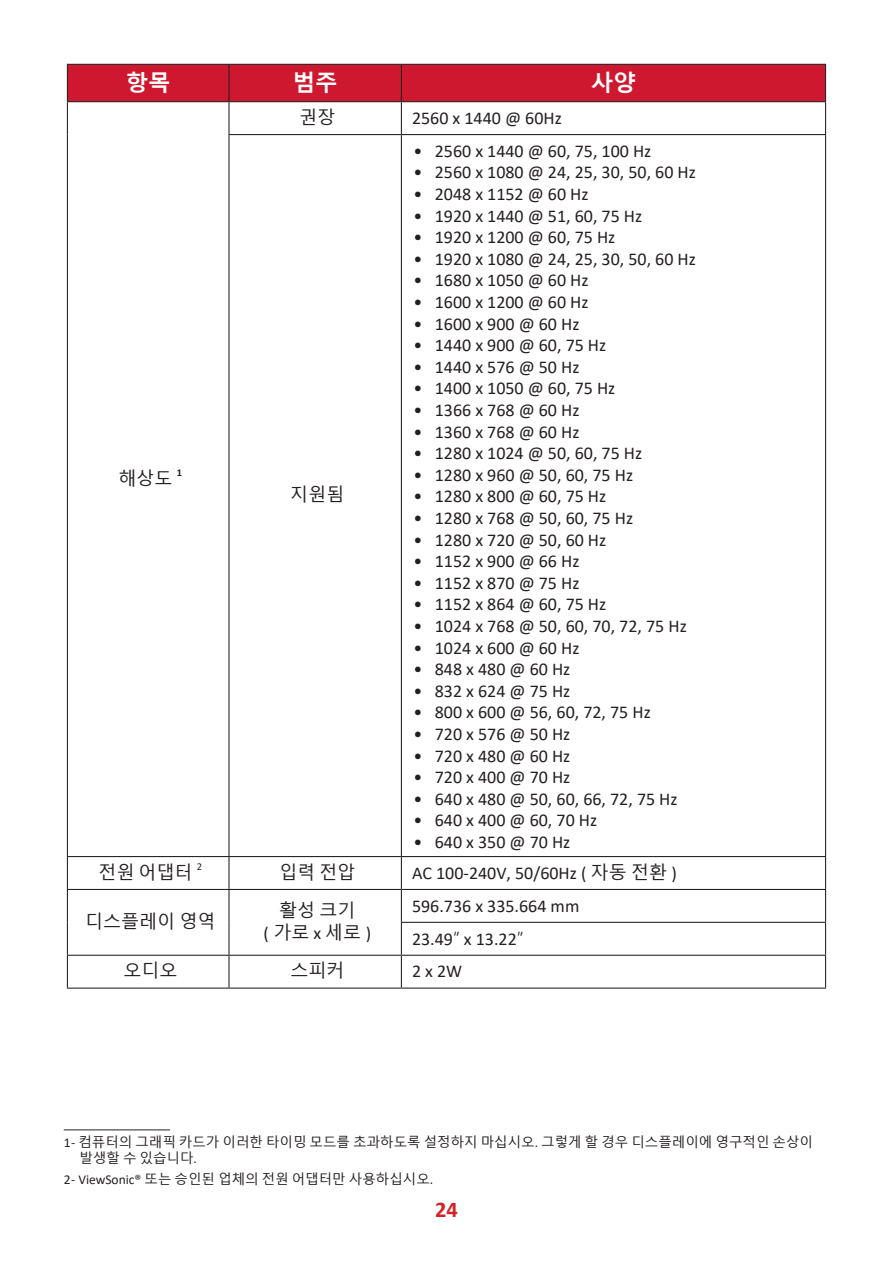
<style>
.page{position:relative;width:893px;height:1263px;background:#fff}
.page>*{position:absolute;margin:0;border:0;box-sizing:border-box;transform-origin:0 0}
.t1{font:700 22.5px "Malgun Gothic";color:#fff}
.t2{font:700 22.5px "Calibri";color:#d1232a}
.t3{font:18px/32.8px "Calibri";color:#231f20}
.t4{font:18px/21.6px "Malgun Gothic";color:#231f20;text-align:center}
.t5{font:13.5px/16.2px "Malgun Gothic";color:#231f20}
.t6{font:700 10.5px "Calibri";color:#231f20}
.t7{font:10.5px "Calibri";color:#231f20}
.s1{font-family:"Malgun Gothic"}
.s2{font-family:"Calibri"}
</style>
<div class="page">
<div style="left:68px;top:65px;width:757px;height:36px;background:#ce182f"></div>
<hr style="left:67px;top:64px;width:162px;height:1px;background:#231f20">
<hr style="left:67px;top:65px;width:1px;height:36px;background:#231f20">
<hr style="left:229px;top:64px;width:172px;height:1px;background:#231f20">
<hr style="left:228px;top:65px;width:2px;height:36px;background:#231f20">
<hr style="left:401px;top:64px;width:425px;height:1px;background:#231f20">
<hr style="left:401px;top:65px;width:1px;height:36px;background:#231f20">
<hr style="left:825px;top:65px;width:1px;height:36px;background:#231f20">
<hr style="left:67px;top:101px;width:162px;height:1px;background:#231f20">
<hr style="left:67px;top:102px;width:1px;height:33px;background:#231f20">
<hr style="left:229px;top:101px;width:172px;height:1px;background:#231f20">
<hr style="left:228px;top:102px;width:2px;height:32px;background:#231f20">
<hr style="left:401px;top:101px;width:425px;height:1px;background:#231f20">
<hr style="left:401px;top:102px;width:1px;height:32px;background:#231f20">
<hr style="left:825px;top:102px;width:1px;height:32px;background:#231f20">
<hr style="left:67px;top:135px;width:1px;height:721px;background:#231f20">
<hr style="left:228px;top:134px;width:173px;height:1px;background:#231f20">
<hr style="left:228px;top:135px;width:2px;height:721px;background:#231f20">
<hr style="left:67px;top:856px;width:162px;height:1px;background:#231f20">
<hr style="left:67px;top:857px;width:1px;height:32px;background:#231f20">
<hr style="left:229px;top:856px;width:172px;height:1px;background:#231f20">
<hr style="left:228px;top:857px;width:2px;height:32px;background:#231f20">
<hr style="left:401px;top:857px;width:1px;height:32px;background:#231f20">
<hr style="left:825px;top:857px;width:1px;height:32px;background:#231f20">
<hr style="left:67px;top:889px;width:162px;height:1px;background:#231f20">
<hr style="left:67px;top:890px;width:1px;height:32px;background:#231f20">
<hr style="left:229px;top:889px;width:172px;height:1px;background:#231f20">
<hr style="left:228px;top:890px;width:2px;height:32px;background:#231f20">
<hr style="left:401px;top:889px;width:425px;height:1px;background:#231f20">
<hr style="left:401px;top:890px;width:1px;height:32px;background:#231f20">
<hr style="left:825px;top:890px;width:1px;height:32px;background:#231f20">
<hr style="left:67px;top:922px;width:1px;height:33px;background:#231f20">
<hr style="left:228px;top:922px;width:2px;height:33px;background:#231f20">
<hr style="left:401px;top:922px;width:425px;height:1px;background:#231f20">
<hr style="left:401px;top:923px;width:1px;height:32px;background:#231f20">
<hr style="left:825px;top:923px;width:1px;height:32px;background:#231f20">
<hr style="left:67px;top:955px;width:162px;height:1px;background:#231f20">
<hr style="left:67px;top:956px;width:1px;height:31px;background:#231f20">
<hr style="left:229px;top:955px;width:172px;height:1px;background:#231f20">
<hr style="left:228px;top:956px;width:2px;height:31px;background:#231f20">
<hr style="left:401px;top:955px;width:425px;height:1px;background:#231f20">
<hr style="left:401px;top:956px;width:1px;height:31px;background:#231f20">
<hr style="left:825px;top:956px;width:1px;height:31px;background:#231f20">
<hr style="left:67px;top:987px;width:162px;height:2px;background:#231f20">
<hr style="left:229px;top:987px;width:172px;height:2px;background:#231f20">
<hr style="left:401px;top:987px;width:425px;height:2px;background:#231f20">
<hr style="left:401px;top:134px;width:425px;height:1px;background:#231f20">
<hr style="left:401px;top:135px;width:1px;height:721px;background:#231f20">
<hr style="left:825px;top:135px;width:1px;height:721px;background:#231f20">
<hr style="left:401px;top:856px;width:425px;height:1px;background:#231f20">
<hr style="left:64px;top:1129px;width:106px;height:1px;background:#231f20">
<p class="t1" style="left:126px;top:69px;width:46px">항목</p>
<p class="t1" style="left:293px;top:69px;width:46px">범주</p>
<p class="t1" style="left:591px;top:69px;width:46px">사양</p>
<p class="t4" style="left:118px;top:468px;width:55px">해상도</p>
<p class="t6" style="left:177px;top:465px;width:7px">1</p>
<p class="t4" style="left:299px;top:107px;width:37px">권장</p>
<p class="t3" style="left:412px;top:101px;width:151px">2560 x 1440 @ 60Hz</p>
<p class="t4" style="left:290px;top:484px;width:55px">지원됨</p>
<p class="t3" style="left:413px;top:134px;width:239px">• 2560 x 1440 @ 60, 75, 100 Hz</p>
<p class="t3" style="left:413px;top:156px;width:284px">• 2560 x 1080 @ 24, 25, 30, 50, 60 Hz</p>
<p class="t3" style="left:413px;top:177px;width:177px">• 2048 x 1152 @ 60 Hz</p>
<p class="t3" style="left:413px;top:199px;width:230px">• 1920 x 1440 @ 51, 60, 75 Hz</p>
<p class="t3" style="left:413px;top:220px;width:203px">• 1920 x 1200 @ 60, 75 Hz</p>
<p class="t3" style="left:413px;top:242px;width:284px">• 1920 x 1080 @ 24, 25, 30, 50, 60 Hz</p>
<p class="t3" style="left:413px;top:264px;width:177px">• 1680 x 1050 @ 60 Hz</p>
<p class="t3" style="left:413px;top:285px;width:177px">• 1600 x 1200 @ 60 Hz</p>
<p class="t3" style="left:413px;top:307px;width:167px">• 1600 x 900 @ 60 Hz</p>
<p class="t3" style="left:413px;top:328px;width:194px">• 1440 x 900 @ 60, 75 Hz</p>
<p class="t3" style="left:413px;top:350px;width:167px">• 1440 x 576 @ 50 Hz</p>
<p class="t3" style="left:413px;top:372px;width:203px">• 1400 x 1050 @ 60, 75 Hz</p>
<p class="t3" style="left:413px;top:393px;width:167px">• 1366 x 768 @ 60 Hz</p>
<p class="t3" style="left:413px;top:415px;width:167px">• 1360 x 768 @ 60 Hz</p>
<p class="t3" style="left:413px;top:436px;width:230px">• 1280 x 1024 @ 50, 60, 75 Hz</p>
<p class="t3" style="left:413px;top:458px;width:221px">• 1280 x 960 @ 50, 60, 75 Hz</p>
<p class="t3" style="left:413px;top:480px;width:194px">• 1280 x 800 @ 60, 75 Hz</p>
<p class="t3" style="left:413px;top:501px;width:221px">• 1280 x 768 @ 50, 60, 75 Hz</p>
<p class="t3" style="left:413px;top:523px;width:194px">• 1280 x 720 @ 50, 60 Hz</p>
<p class="t3" style="left:413px;top:544px;width:167px">• 1152 x 900 @ 66 Hz</p>
<p class="t3" style="left:413px;top:566px;width:167px">• 1152 x 870 @ 75 Hz</p>
<p class="t3" style="left:413px;top:588px;width:194px">• 1152 x 864 @ 60, 75 Hz</p>
<p class="t3" style="left:413px;top:609px;width:275px">• 1024 x 768 @ 50, 60, 70, 72, 75 Hz</p>
<p class="t3" style="left:413px;top:631px;width:167px">• 1024 x 600 @ 60 Hz</p>
<p class="t3" style="left:413px;top:652px;width:158px">• 848 x 480 @ 60 Hz</p>
<p class="t3" style="left:413px;top:674px;width:158px">• 832 x 624 @ 75 Hz</p>
<p class="t3" style="left:413px;top:696px;width:239px">• 800 x 600 @ 56, 60, 72, 75 Hz</p>
<p class="t3" style="left:413px;top:717px;width:158px">• 720 x 576 @ 50 Hz</p>
<p class="t3" style="left:413px;top:739px;width:158px">• 720 x 480 @ 60 Hz</p>
<p class="t3" style="left:413px;top:760px;width:158px">• 720 x 400 @ 70 Hz</p>
<p class="t3" style="left:413px;top:782px;width:266px">• 640 x 480 @ 50, 60, 66, 72, 75 Hz</p>
<p class="t3" style="left:413px;top:804px;width:185px">• 640 x 400 @ 60, 70 Hz</p>
<p class="t3" style="left:413px;top:825px;width:158px">• 640 x 350 @ 70 Hz</p>
<p class="t4" style="left:98px;top:862px;width:96px">전원 어댑터</p>
<p class="t7" style="left:197px;top:859px;width:7px">2</p>
<p class="t4" style="left:279px;top:862px;width:78px">입력 전압</p>
<p class="t3" style="left:412px;top:856px;width:266px">AC 100-240V, 50/60Hz ( <span class="s1">자동 전환</span> )</p>
<p class="t4" style="left:85px;top:911px;width:132px">디스플레이 영역</p>
<p class="t4" style="left:263px;top:900px;width:109px">활성 크기<br><span class="s2">(</span> 가로 <span class="s2">x</span> 세로 <span class="s2">)</span></p>
<p class="t3" style="left:412px;top:889px;width:169px">596.736 x 335.664 mm<br>23.49<span class="s1">”</span> x 13.22<span class="s1">”</span></p>
<p class="t4" style="left:123px;top:960px;width:55px">오디오</p>
<p class="t4" style="left:290px;top:960px;width:55px">스피커</p>
<p class="t3" style="left:412px;top:954px;width:52px">2 x 2W</p>
<p class="t5" style="left:80px;top:1134px;width:735px;text-indent:-16px"><span class="s2">1 -</span> 컴퓨터의 그래픽 카드가 이러한 타이밍 모드를 초과하도록 설정하지 마십시오<span class="s2">.</span> 그렇게 할 경우 디스플레이에 영구적인 손상이 발생할 수 있습니다<span class="s2">.</span></p>
<p class="t5" style="left:64px;top:1171px;width:371px"><span class="s2">2 - ViewSonic®</span> 또는 승인된 업체의 전원 어댑터만 사용하십시오<span class="s2">.</span></p>
<p class="t2" style="left:435px;top:1194px;width:24px">24</p>
</div>
